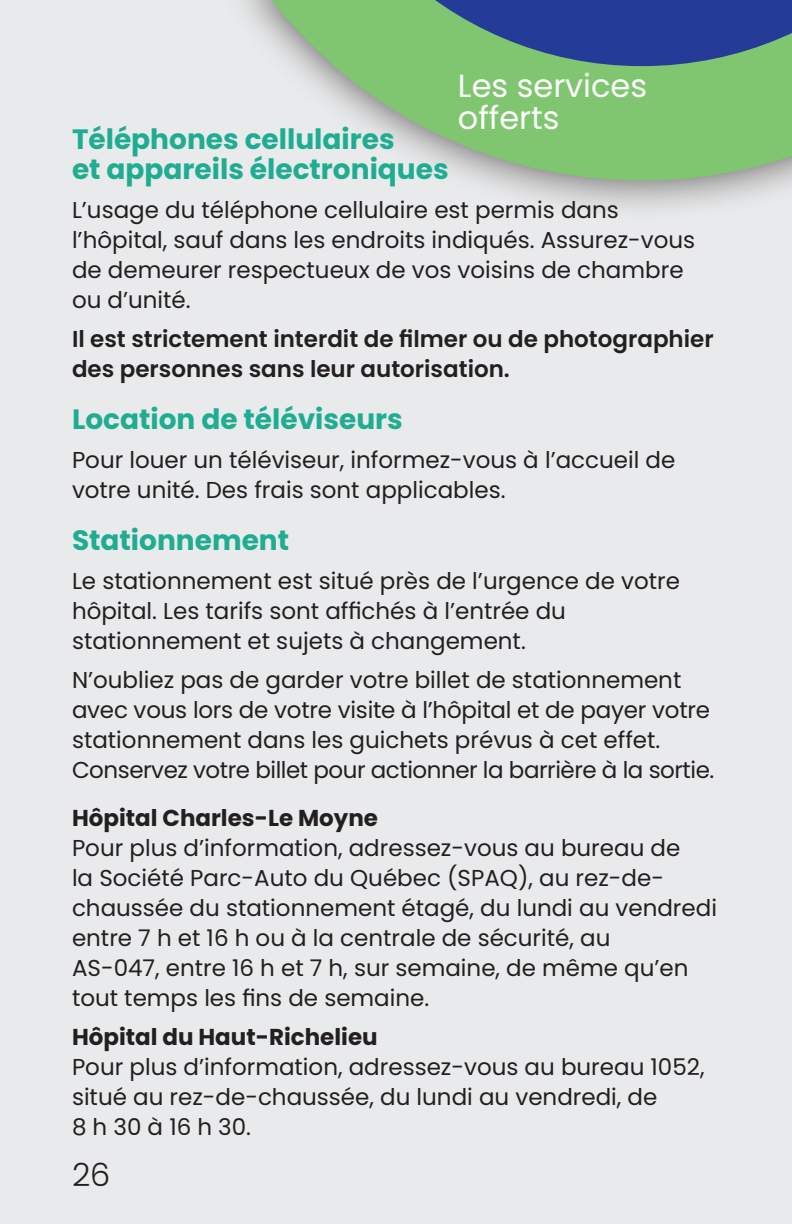
<style>
.page{position:relative;width:792px;height:1224px;background:#e9eaeb}
.page>*{position:absolute;margin:0;border:0;box-sizing:border-box;transform-origin:0 0}
.t1{font:32px/32px "Poppins";color:#fff}
.t2{font:300 32px "Poppins";color:#231f20}
.t3{font:700 28px/30px "Poppins";color:#1fad91}
.t4{font:23px/30px "Poppins";color:#231f20}
.t5{font:600 23px/30px "Poppins";color:#231f20}
.t6{font:700 23px "Poppins";color:#231f20}
</style>
<div class="page">
<div style="left:219px;top:0;width:573px;height:222px;background:#231f20;opacity:.75"></div>
<svg style="left:219px;top:0;width:573px;height:180px;fill:#80c671"></svg>
<svg style="left:286px;top:0;width:506px;height:66px;background:#517c87"></svg>
<h1 class="t1" style="left:458px;top:70px;width:191px">Les services offerts</h1>
<p class="t3" style="left:72px;top:124px;width:378px">Téléphones cellulaires<br>et appareils électroniques</p>
<p class="t4" style="left:72px;top:195px;width:625px">L’usage du téléphone cellulaire est permis dans l’hôpital, sauf dans les endroits indiqués. Assurez-vous de demeurer respectueux de vos voisins de chambre ou d’unité.</p>
<p class="t5" style="left:72px;top:324px;width:643px">Il est strictement interdit de filmer ou de photographier des personnes sans leur autorisation.</p>
<p class="t3" style="left:72px;top:404px;width:332px">Location de téléviseurs</p>
<p class="t4" style="left:72px;top:445px;width:605px">Pour louer un téléviseur, informez-vous à l’accueil de votre unité. Des frais sont applicables.</p>
<p class="t3" style="left:72px;top:525px;width:219px">Stationnement</p>
<p class="t4" style="left:72px;top:566px;width:609px">Le stationnement est situé près de l’urgence de votre hôpital. Les tarifs sont affichés à l’entrée du stationnement et sujets à changement.</p>
<p class="t4" style="left:72px;top:665px;width:644px">N’oubliez pas de garder votre billet de stationnement avec vous lors de votre visite à l’hôpital et de payer votre stationnement dans les guichets prévus à cet effet.<br>Conservez votre billet pour actionner la barrière à la sortie.</p>
<p class="t6" style="left:72px;top:804px;width:308px">Hôpital Charles-Le Moyne</p>
<p class="t4" style="left:72px;top:833px;width:647px">Pour plus d’information, adressez-vous au bureau de<br>la Société Parc-Auto du Québec (SPAQ), au rez-de&shy;chaussée du stationnement étagé, du lundi au vendredi entre 7 h et 16 h ou à la centrale de sécurité, au<br>AS-047, entre 16 h et 7 h, sur semaine, de même qu’en tout temps les fins de semaine.</p>
<p class="t6" style="left:72px;top:1023px;width:307px">Hôpital du Haut-Richelieu</p>
<p class="t4" style="left:72px;top:1052px;width:634px">Pour plus d’information, adressez-vous au bureau 1052, situé au rez-de-chaussée, du lundi au vendredi, de<br>8 h 30 à 16 h 30.</p>
<h1 class="t2" style="left:72px;top:1156px;width:40px">26</h1>
</div>
